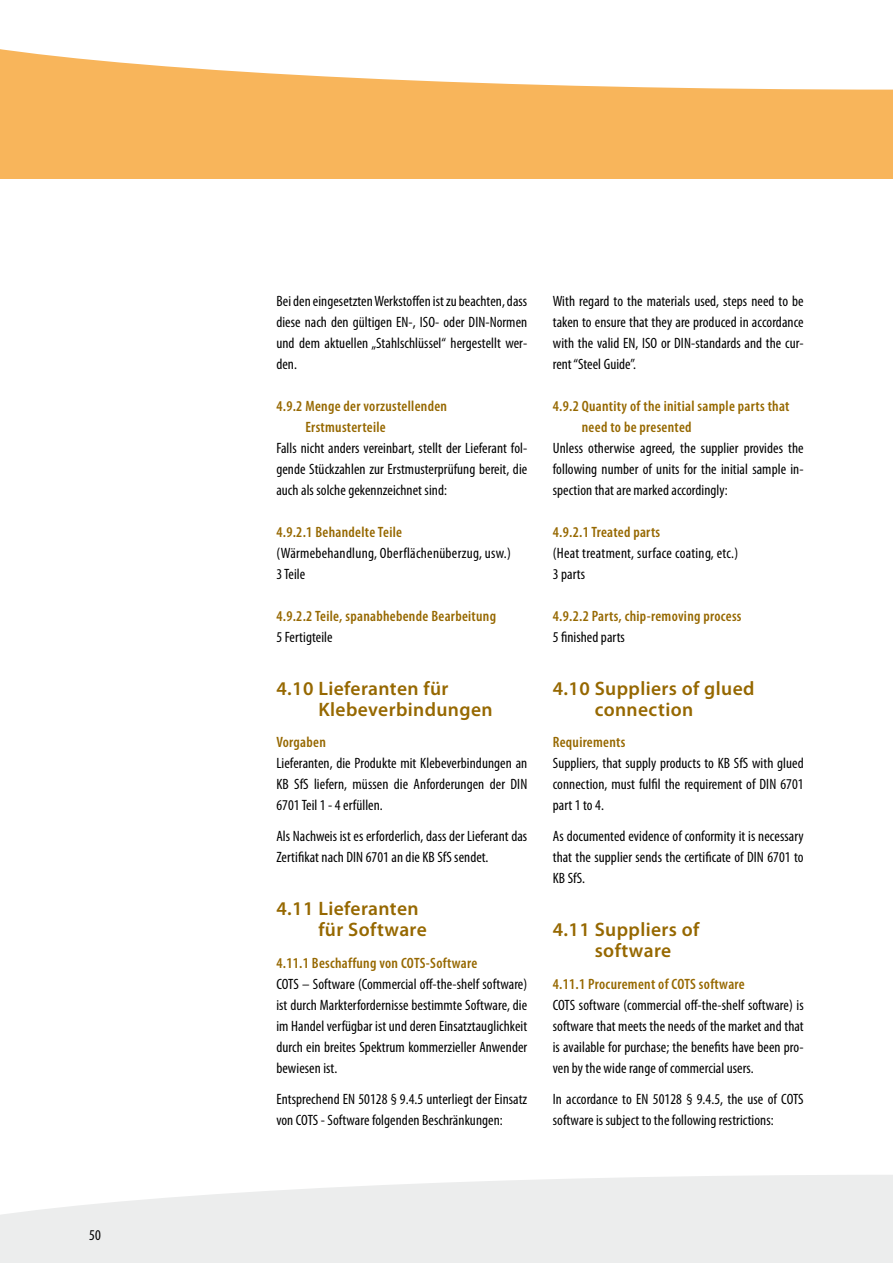
<style>
.page{position:relative;width:893px;height:1263px;background:#fff}
.page>*{position:absolute;margin:0;border:0;box-sizing:border-box;transform-origin:0 0}
.t1{font:600 19.5px/21px "Myriad Pro";letter-spacing:.02em;color:#966801}
.t2{font:condensed 15px/21px "Myriad Pro";letter-spacing:.005em;color:#000;text-align:justify}
.t3{font:600 condensed 15px/21px "Myriad Pro";letter-spacing:.02em;color:#966801}
</style>
<div class="page">
<div style="left:0;top:45px;width:893px;height:134px;background:#f8b55b"></div>
<svg style="left:0;top:45px;width:892px;height:45px;fill:#fff"></svg>
<svg style="left:0;top:1175px;width:892px;height:88px;background:#eeefef"></svg>
<svg style="left:892px;top:45px;width:1px;height:45px"></svg>
<svg style="left:892px;top:1175px;width:1px;height:88px"></svg>
<p class="t2" style="left:89px;top:1224px;width:13px">50</p>
<p class="t2" style="left:276px;top:290px;width:252px">Bei den eingesetzten Werkstoffen ist zu beachten, dass diese nach den gültigen EN-, ISO- oder DIN-Normen und dem aktuellen „Stahlschlüssel“ hergestellt wer&shy;den.</p>
<p class="t3" style="left:305px;top:395px;width:143px;text-indent:-29px">4.9.2 Menge der vorzustellenden<br>Erstmusterteile</p>
<p class="t2" style="left:276px;top:437px;width:252px">Falls nicht anders vereinbart, stellt der Lieferant fol&shy;gende Stückzahlen zur Erstmusterprüfung bereit, die auch als solche gekennzeichnet sind:</p>
<p class="t3" style="left:276px;top:521px;width:127px">4.9.2.1 Behandelte Teile</p>
<p class="t2" style="left:276px;top:542px;width:236px">(Wärmebehandlung, Oberflächenüberzug, usw.)<br>3 Teile</p>
<p class="t3" style="left:276px;top:605px;width:221px">4.9.2.2 Teile, spanabhebende Bearbeitung</p>
<p class="t2" style="left:276px;top:626px;width:58px">5 Fertigteile</p>
<h1 class="t1" style="left:318px;top:677px;width:176px;text-indent:-42px">4.10 Lieferanten für<br>Klebeverbindungen</h1>
<p class="t3" style="left:276px;top:731px;width:51px">Vorgaben</p>
<p class="t2" style="left:276px;top:752px;width:252px">Lieferanten, die Produkte mit Klebeverbindungen an KB SfS liefern, müssen die Anforderungen der DIN 6701 Teil 1 - 4 erfüllen.</p>
<p class="t2" style="left:276px;top:826px;width:252px">Als Nachweis ist es erforderlich, dass der Lieferant das<br>Zertifikat nach DIN 6701 an die KB SfS sendet.</p>
<h1 class="t1" style="left:318px;top:898px;width:110px;text-indent:-42px">4.11 Lieferanten für Software</h1>
<p class="t3" style="left:276px;top:952px;width:202px">4.11.1 Beschaffung von COTS-Software</p>
<p class="t2" style="left:276px;top:973px;width:252px">COTS – Software (Commercial off-the-shelf software) ist durch Markterfordernisse bestimmte Software, die im Handel verfügbar ist und deren Einsatztauglichkeit durch ein breites Spektrum kommerzieller Anwender bewiesen ist.</p>
<p class="t2" style="left:276px;top:1088px;width:252px">Entsprechend EN 50128 § 9.4.5 unterliegt der Einsatz von COTS - Software folgenden Beschränkungen:</p>
<p class="t2" style="left:553px;top:290px;width:252px">With regard to the materials used, steps need to be taken to ensure that they are produced in accordance with the valid EN, ISO or DIN-standards and the cur&shy;rent “Steel Guide”.</p>
<p class="t3" style="left:582px;top:395px;width:209px;text-indent:-29px">4.9.2 Quantity of the initial sample parts that need to be presented</p>
<p class="t2" style="left:553px;top:437px;width:252px">Unless otherwise agreed, the supplier provides the following number of units for the initial sample in&shy;spection that are marked accordingly:</p>
<p class="t3" style="left:553px;top:521px;width:109px">4.9.2.1 Treated parts</p>
<p class="t2" style="left:553px;top:542px;width:187px">(Heat treatment, surface coating, etc.)<br>3 parts</p>
<p class="t3" style="left:553px;top:605px;width:190px">4.9.2.2 Parts, chip-removing process</p>
<p class="t2" style="left:553px;top:626px;width:74px">5 finished parts</p>
<h1 class="t1" style="left:595px;top:677px;width:161px;text-indent:-42px">4.10 Suppliers of glued connection</h1>
<p class="t3" style="left:553px;top:731px;width:74px">Requirements</p>
<p class="t2" style="left:553px;top:752px;width:252px">Suppliers, that supply products to KB SfS with glued connection, must fulfil the requirement of DIN 6701 part 1 to 4.</p>
<p class="t2" style="left:553px;top:826px;width:252px">As documented evidence of conformity it is necessary that the supplier sends the certificate of DIN 6701 to KB SfS.</p>
<h1 class="t1" style="left:595px;top:919px;width:106px;text-indent:-42px">4.11 Suppliers of software</h1>
<p class="t3" style="left:553px;top:973px;width:193px">4.11.1 Procurement of COTS software</p>
<p class="t2" style="left:553px;top:994px;width:252px">COTS software (commercial off-the-shelf software) is software that meets the needs of the market and that is available for purchase; the benefits have been pro&shy;ven by the wide range of commercial users.</p>
<p class="t2" style="left:553px;top:1088px;width:252px">In accordance to EN 50128 § 9.4.5, the use of COTS software is subject to the following restrictions:</p>
</div>
